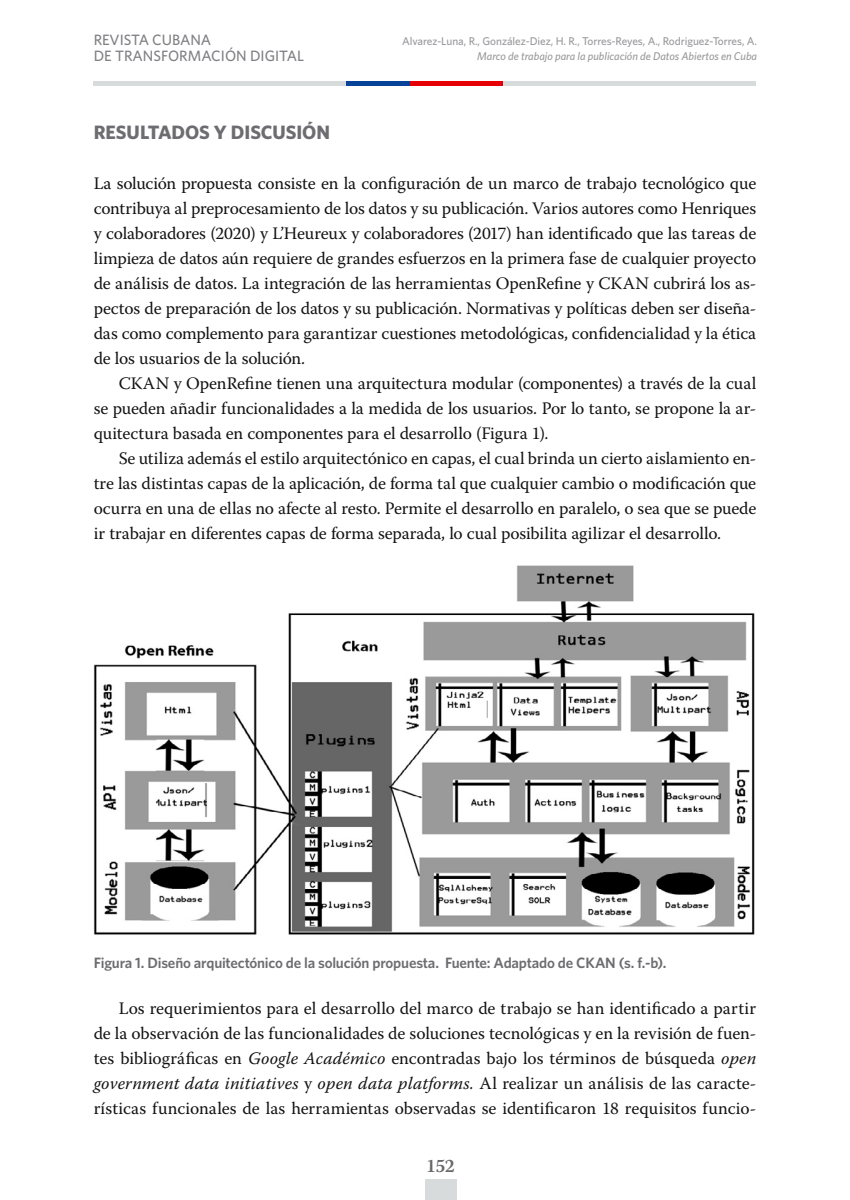
<style>
.page{position:relative;width:850px;height:1200px;background:#fff}
.page>*{position:absolute;margin:0;border:0;box-sizing:border-box;transform-origin:0 0}
.vAL_1{font:700 19.38px "Whitney";letter-spacing:-.005em;color:#6d6c70}
.t1{font:600 18.75px "Warnock Pro";color:#69686c}
._01_Cuerpo_CON_SANGR{font:17.5px/25px "Warnock Pro";letter-spacing:-.005em;color:#131313;text-align:justify}
._01_Cuerpo_SIN_SANGR{font:17.5px/25px "Warnock Pro";letter-spacing:-.01em;color:#131313;text-align:justify}
.PIE_de_IMAGEN{font:600 15px "Whitney";letter-spacing:-.015em;color:#6d6c70}
.t2{font:500 15px/16.2px "Whitney";color:#818084}
.t3{font:500 11.25px "Whitney";letter-spacing:-.005em;color:#98989c}
.t4{font:italic 500 11.25px "Whitney";letter-spacing:-.005em;color:#98989c}
.s1{font-style:italic}
</style>
<div class="page">
<div style="left:94px;top:81px;width:662px;height:5px;background:#d8dbdc"></div>
<div style="left:425px;top:1179px;width:31px;height:21px;background:#d8dbdc"></div>
<div style="left:409px;top:81px;width:32px;height:5px;background:#e60005"></div>
<div style="left:378px;top:81px;width:31px;height:5px;background:#064398"></div>
<div style="left:472px;top:81px;width:31px;height:5px;background:#e60005"></div>
<div style="left:347px;top:81px;width:31px;height:5px;background:#064398"></div>
<div style="left:441px;top:81px;width:31px;height:5px;background:#e60005"></div>
<img style="left:94px;top:565px;width:661px;height:370px">
<p class="t2" style="left:94px;top:31px;width:212px">REVISTA CUBANA<br>DE TRANSFORMACIÓN DIGITAL</p>
<p class="t3" style="left:402px;top:34px;width:357px">Alvarez-Luna, R., González-Diez, H. R., Torres-Reyes, A., Rodriguez-Torres, A.</p>
<p class="t4" style="left:477px;top:49px;width:281px">Marco de trabajo para la publicación de Datos Abiertos en Cuba</p>
<p class="vAL_1" style="left:94px;top:120px;width:238px">RESULTADOS Y DISCUSIÓN</p>
<p class="_01_Cuerpo_SIN_SANGR" style="left:94px;top:170px;width:664px">La solución propuesta consiste en la configuración de un marco de trabajo tecnológico que contribuya al preprocesamiento de los datos y su publicación. Varios autores como Henriques y colaboradores (2020) y L’Heureux y colaboradores (2017) han identificado que las tareas de limpieza de datos aún requiere de grandes esfuerzos en la primera fase de cualquier proyecto de análisis de datos. La integración de las herramientas OpenRefine y CKAN cubrirá los as&shy;pectos de preparación de los datos y su publicación. Normativas y políticas deben ser diseña&shy;das como complemento para garantizar cuestiones metodológicas, confidencialidad y la ética de los usuarios de la solución.</p>
<p class="_01_Cuerpo_CON_SANGR" style="left:94px;top:370px;width:664px;text-indent:25px">CKAN y OpenRefine tienen una arquitectura modular (componentes) a través de la cual se pueden añadir funcionalidades a la medida de los usuarios. Por lo tanto, se propone la ar&shy;quitectura basada en componentes para el desarrollo (Figura 1).</p>
<p class="_01_Cuerpo_CON_SANGR" style="left:94px;top:445px;width:664px;text-indent:25px">Se utiliza además el estilo arquitectónico en capas, el cual brinda un cierto aislamiento en&shy;tre las distintas capas de la aplicación, de forma tal que cualquier cambio o modificación que ocurra en una de ellas no afecte al resto. Permite el desarrollo en paralelo, o sea que se puede ir trabajar en diferentes capas de forma separada, lo cual posibilita agilizar el desarrollo.</p>
<p class="PIE_de_IMAGEN" style="left:94px;top:954px;width:574px">Figura 1. Diseño arquitectónico de la solución propuesta. Fuente: Adaptado de CKAN (s. f.-b).</p>
<p class="_01_Cuerpo_CON_SANGR" style="left:94px;top:995px;width:664px;text-indent:25px">Los requerimientos para el desarrollo del marco de trabajo se han identificado a partir de la observación de las funcionalidades de soluciones tecnológicas y en la revisión de fuen&shy;tes bibliográficas en <span class="s1">Google Académico</span> encontradas bajo los términos de búsqueda <span class="s1">open government data initiatives</span> y <span class="s1">open data platforms.</span> Al realizar un análisis de las caracte&shy;rísticas funcionales de las herramientas observadas se identificaron 18 requisitos funcio-</p>
<p class="t1" style="left:426px;top:1155px;width:30px">152</p>
</div>
